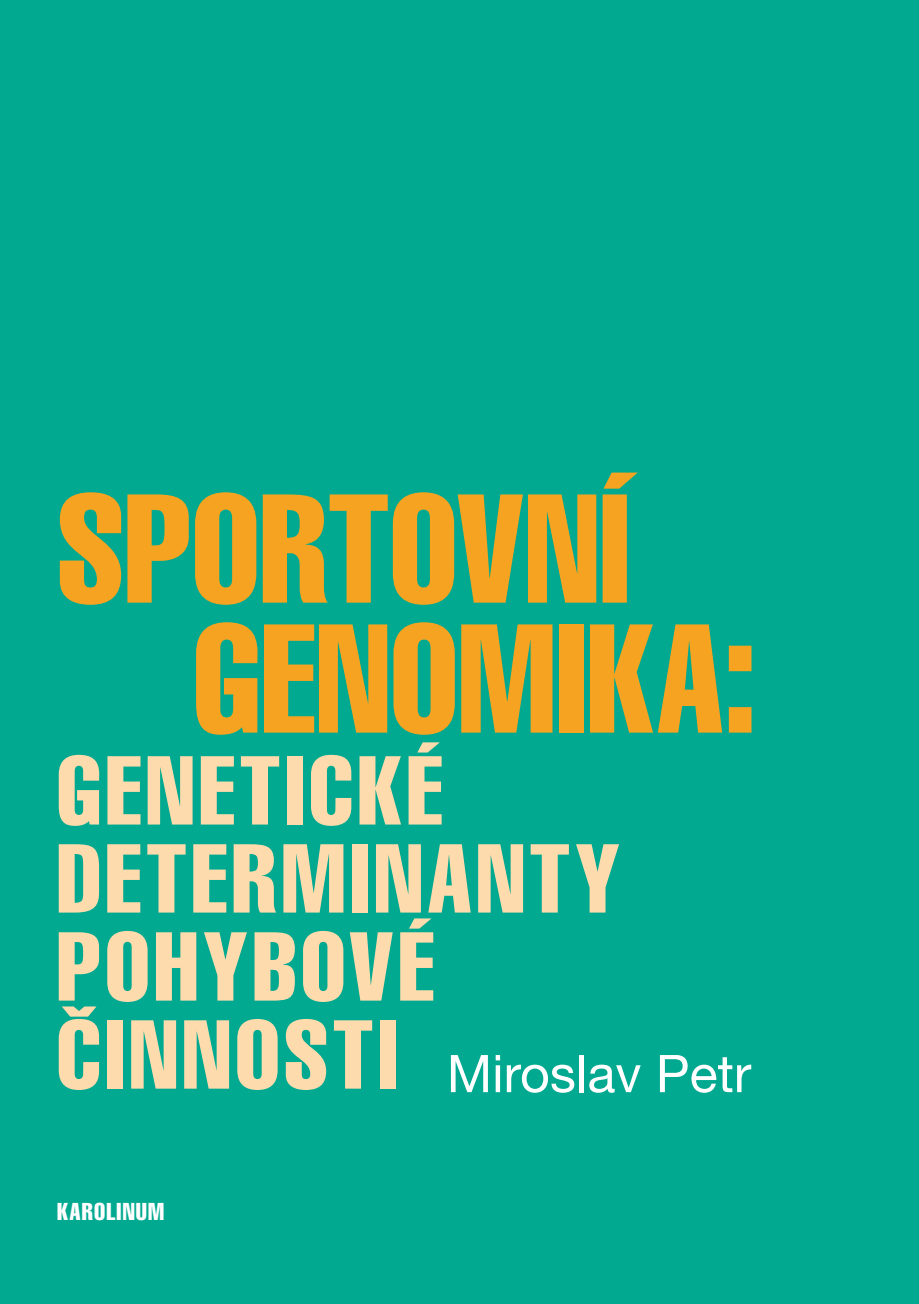
<style>
.page{position:relative;width:919px;height:1304px;background:#fff}
.page>*{position:absolute;margin:0;border:0;box-sizing:border-box;transform-origin:0 0}
.t1{font:extra-condensed 152px/130px "Helvetica CE";letter-spacing:.005em;color:#f5a321;scale:.96 1}
.t2{font:extra-condensed 96px/88px "Helvetica CE";letter-spacing:.05em;color:#fddbad}
.t3{font:52px "Helvetica Neue CE";color:#fff}
.t4{font:extra-condensed 24px "Helvetica CE";letter-spacing:.05em;color:#fff}
</style>
<div class="page">
<div style="left:0;top:0;width:918px;height:1304px;background:#00a990"></div>
<h1 class="t1" style="left:193px;top:487px;width:589px;text-indent:-136px">SPORTOVNÍ<br>GENOMIKA:</h1>
<p class="t2" style="left:57px;top:748px;width:564px">GENETICKÉ<br>DETERMINANTY<br>POHYBOVÉ<br>ČINNOSTI</p>
<p class="t3" style="left:446px;top:1044px;width:306px">Miroslav Petr</p>
<p class="t4" style="left:57px;top:1198px;width:109px">KAROLINUM</p>
</div>
